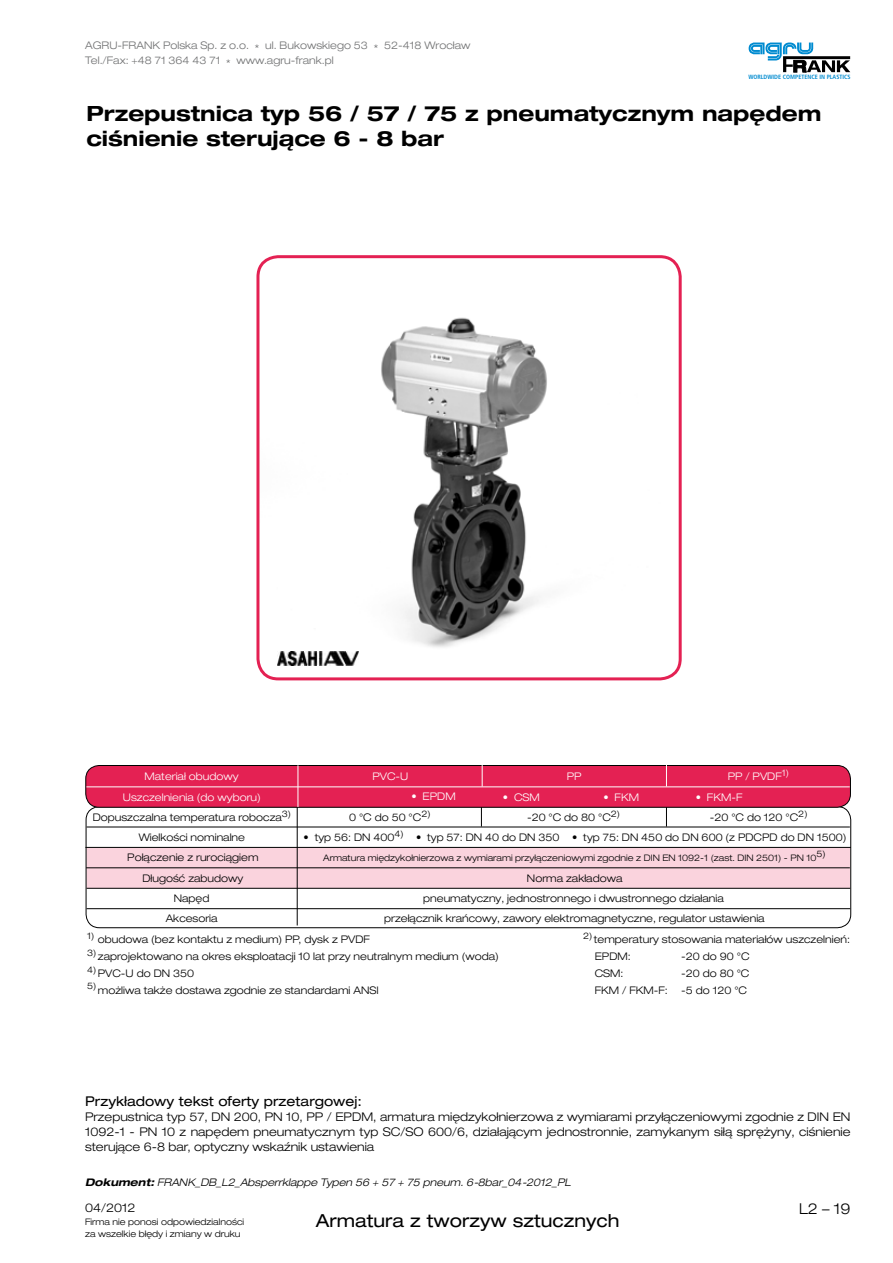
<style>
.page{position:relative;width:893px;height:1263px;background:#fff}
.page>*{position:absolute;margin:0;border:0;box-sizing:border-box;transform-origin:0 0}
.t1{font:700 expanded 21px/25.2px "Helvetica Neue LT Pro";color:#000}
.t2{font:expanded 18px "Helvetica Neue LT Pro";color:#000}
.t3{font:300 expanded 15px "Helvetica Neue LT Pro";color:#000}
.t4{font:expanded 13.5px "Helvetica Neue LT Pro";color:#000}
.t5{font:300 expanded 12px/15px "Helvetica Neue LT Pro";color:#000;text-align:justify}
.t6{font:300 expanded 10.5px/20.1px "Helvetica Neue LT Pro";color:#000;text-align:center}
.t7{font:300 expanded 10.5px/15px "Helvetica Neue LT Pro";color:#707172}
.t8{font:300 expanded 10.5px "Helvetica Neue LT Pro";color:#fff}
.t9{font:italic 300 expanded 10.5px "Helvetica Neue LT Pro";color:#000}
.t10{font:300 expanded 9px "Helvetica Neue LT Pro";color:#000}
.t11{font:700 condensed 6.15px "Frutiger LT Std";color:#008bd0}
.s1{font-weight:700}
</style>
<div class="page">
<svg style="left:749px;top:43px;width:101px;height:29px"></svg>
<svg style="left:481px;top:808px;width:1px;height:18px"></svg>
<svg style="left:666px;top:808px;width:1px;height:18px"></svg>
<hr style="left:87px;top:827px;width:763px;height:1px;background:#000">
<hr style="left:87px;top:908px;width:763px;height:1px;background:#000">
<div style="left:87px;top:848px;width:763px;height:40px;background:#fad3dd;border:2px solid #fad3dd"></div>
<hr style="left:85px;top:847px;width:766px;height:1px;background:#000">
<hr style="left:87px;top:888px;width:763px;height:1px;background:#000">
<hr style="left:86px;top:867px;width:764px;height:1px;background:#000">
<hr style="left:297px;top:806px;width:1px;height:119px;background:#000">
<div style="left:86px;top:806px;width:765px;height:122px;border:1px solid #000;border-radius:14px"></div>
<div style="left:86px;top:765px;width:764px;height:42px;background:#e42153;border-radius:14px"></div>
<div style="left:85px;top:765px;width:766px;height:43px;border:1px solid #000;border-radius:14px"></div>
<hr style="left:86px;top:786px;width:764px;height:1px;background:#fff">
<hr style="left:298px;top:765px;width:1px;height:42px;background:#fff">
<svg style="left:666px;top:765px;width:1px;height:21px"></svg>
<svg style="left:482px;top:765px;width:1px;height:21px"></svg>
<img style="left:260px;top:257px;width:420px;height:422px">
<div style="left:256px;top:255px;width:426px;height:425px;border:3px solid #e42153;border-radius:20px"></div>
<img style="left:277px;top:652px;width:81px;height:14px">
<p class="t7" style="left:85px;top:38px;width:387px">AGRU-FRANK Polska Sp. z o.o. * ul. Bukowskiego 53 * 52-418 Wrocław<br>Tel./Fax: +48 71 364 43 71 * www.agru-frank.pl</p>
<p class="t11" style="left:748px;top:73px;width:104px">WORLDWIDE COMPETENCE IN PLASTICS</p>
<h1 class="t1" style="left:86px;top:100px;width:736px">Przepustnica typ 56 / 57 / 75 z pneumatycznym napędem ciśnienie sterujące 6 - 8 bar</h1>
<p class="t8" style="left:145px;top:769px;width:96px">Materiał obudowy</p>
<p class="t8" style="left:372px;top:769px;width:37px">PVC-U</p>
<p class="t8" style="left:567px;top:769px;width:16px">PP</p>
<p class="t8" style="left:728px;top:769px;width:63px">PP / PVDF<sup>1)</sup></p>
<p class="t8" style="left:411px;top:790px;width:46px">• EPDM</p>
<p class="t8" style="left:503px;top:790px;width:38px">• CSM</p>
<p class="t8" style="left:603px;top:790px;width:37px">• FKM</p>
<p class="t8" style="left:696px;top:790px;width:48px">• FKM-F</p>
<p class="t8" style="left:123px;top:790px;width:140px">Uszczelnienia (do wyboru)</p>
<p class="t6" style="left:93px;top:807px;width:200px">Dopuszczalna temperatura robocza<sup>3)</sup></p>
<p class="t6" style="left:349px;top:807px;width:83px">0 °C do 50 °C<sup>2)</sup></p>
<p class="t6" style="left:527px;top:807px;width:95px">-20 °C do 80 °C<sup>2)</sup></p>
<p class="t6" style="left:710px;top:807px;width:99px">-20 °C do 120 °C<sup>2)</sup></p>
<p class="t6" style="left:127px;top:827px;width:133px">Wielkości nominalne<br>Połączenie z rurociągiem<br>Długość zabudowy</p>
<p class="t6" style="left:166px;top:888px;width:53px">Napęd<br>Akcesoria</p>
<p class="t6" style="left:304px;top:827px;width:544px">• typ 56: DN 400<sup>4)</sup> • typ 57: DN 40 do DN 350 • typ 75: DN 450 do DN 600 (z PDCPD do DN 1500)</p>
<p class="t10" style="left:816px;top:848px;width:11px">5)</p>
<p class="t10" style="left:323px;top:852px;width:495px">Armatura międzykołnierzowa z wymiarami przyłączeniowymi zgodnie z DIN EN 1092-1 (zast. DIN 2501) - PN 10</p>
<p class="t6" style="left:527px;top:868px;width:97px">Norma zakładowa</p>
<p class="t6" style="left:423px;top:888px;width:302px">pneumatyczny, jednostronnego i dwustronnego działania</p>
<p class="t6" style="left:384px;top:908px;width:382px">przełącznik krańcowy, zawory elektromagnetyczne, regulator ustawienia</p>
<p class="t6" style="left:87px;top:929px;width:284px"><sup>1)</sup> obudowa (bez kontaktu z medium) PP, dysk z PVDF</p>
<p class="t6" style="left:87px;top:946px;width:413px"><sup>3)</sup> zaprojektowano na okres eksploatacji 10 lat przy neutralnym medium (woda)</p>
<p class="t6" style="left:87px;top:963px;width:108px"><sup>4)</sup> PVC-U do DN 350</p>
<p class="t6" style="left:87px;top:980px;width:293px"><sup>5)</sup> możliwa także dostawa zgodnie ze standardami ANSI</p>
<p class="t6" style="left:595px;top:930px;width:257px;line-height:17px;text-align:left;text-indent:-11px"><sup>2)</sup> temperatury stosowania materiałów uszczelnień:<br>EPDM:</p>
<p class="t6" style="left:681px;top:946px;width:70px">-20 do 90 °C</p>
<p class="t6" style="left:595px;top:963px;width:30px">CSM:</p>
<p class="t6" style="left:681px;top:963px;width:70px">-20 do 80 °C</p>
<p class="t6" style="left:595px;top:980px;width:75px">FKM / FKM-F:</p>
<p class="t6" style="left:681px;top:980px;width:67px">-5 do 120 °C</p>
<p class="t4" style="left:85px;top:1093px;width:278px">Przykładowy tekst oferty przetargowej:</p>
<p class="t5" style="left:85px;top:1109px;width:767px">Przepustnica typ 57, DN 200, PN 10, PP / EPDM, armatura międzykołnierzowa z wymiarami przyłączeniowymi zgodnie z DIN EN 1092-1 - PN 10 z napędem pneumatycznym typ SC/SO 600/6, działającym jednostronnie, zamykanym siłą sprężyny, ciśnienie sterujące 6-8 bar, optyczny wskaźnik ustawienia</p>
<p class="t9" style="left:85px;top:1175px;width:487px"><span class="s1">Dokument:</span> FRANK_DB_L2_Absperrklappe Typen 56 + 57 + 75 pneum. 6-8bar_04-2012_PL</p>
<p class="t5" style="left:85px;top:1200px;width:52px">04/2012</p>
<p class="t10" style="left:85px;top:1216px;width:161px">Firma nie ponosi odpowiedzialności</p>
<h2 class="t2" style="left:316px;top:1209px;width:305px">Armatura z tworzyw sztucznych</h2>
<p class="t10" style="left:85px;top:1228px;width:157px">za wszelkie błędy i zmiany w druku</p>
<h3 class="t3" style="left:799px;top:1199px;width:53px">L2 – 19</h3>
</div>
